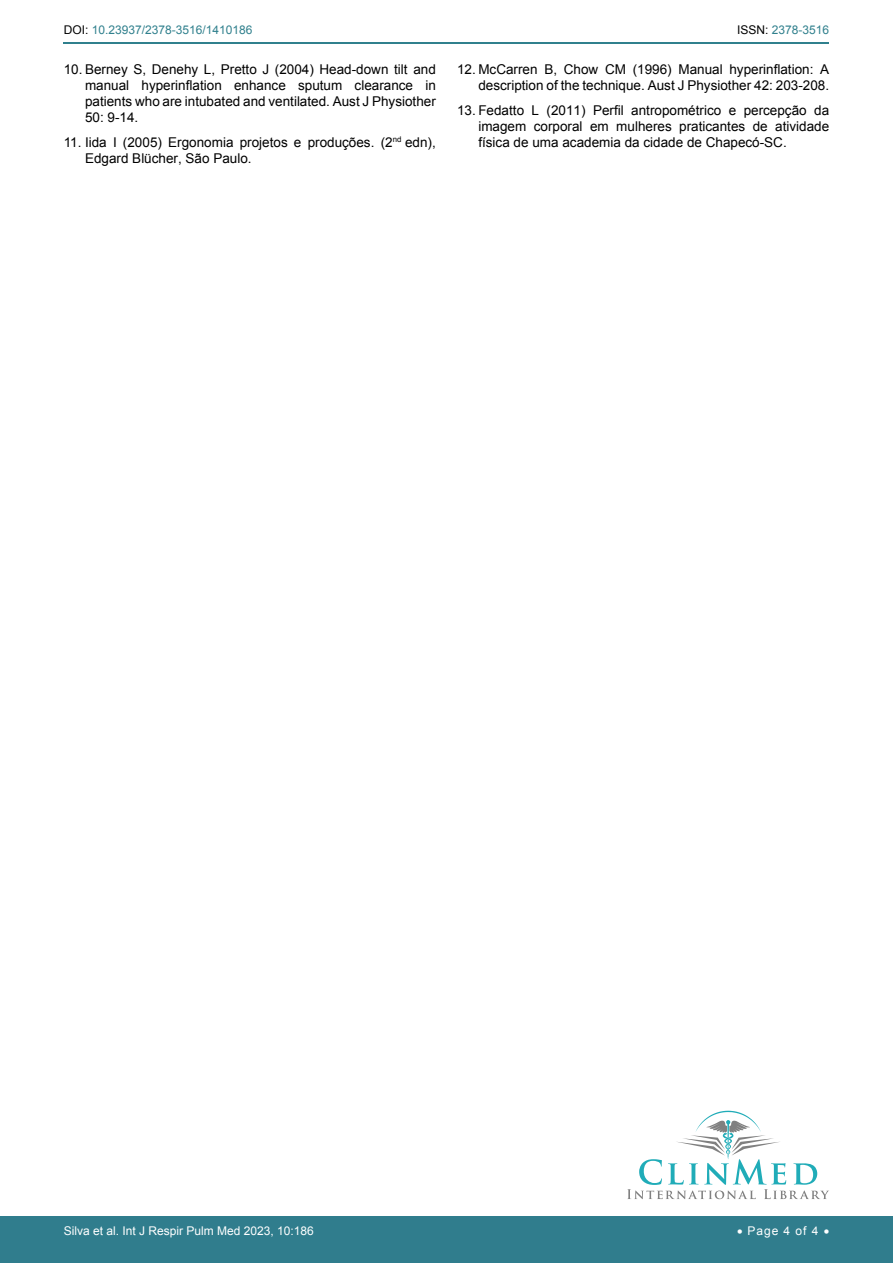
<style>
.page{position:relative;width:893px;height:1263px;background:#fff}
.page>*{position:absolute;margin:0;border:0;box-sizing:border-box;transform-origin:0 0}
.t1{font:13.5px/16.2px "Arial";color:#000;text-align:justify}
.t2{font:12px "Arial";color:#fff}
.t3{font:12px "Arial";color:#30808d}
.s1{color:#000}
</style>
<div class="page">
<hr style="left:64px;top:42px;width:765px;height:1px;background:#30808d">
<div style="left:0;top:1217px;width:893px;height:46px;background:#307d8d"></div>
<svg style="left:627px;top:1111px;width:202px;height:88px"></svg>
<p class="t3" style="left:64px;top:22px;width:190px"><span class="s1">DOI:</span> 10.23937/2378-3516/1410186</p>
<p class="t3" style="left:737px;top:22px;width:94px"><span class="s1">ISSN:</span> 2378-3516</p>
<p class="t1" style="left:85px;top:61px;width:352px;text-indent:-21px">10. Berney S, Denehy L, Pretto J (2004) Head-down tilt and manual hyperinflation enhance sputum clearance in patients who are intubated and ventilated. Aust J Physiother 50: 9-14.</p>
<p class="t1" style="left:85px;top:134px;width:352px;text-indent:-21px">11. Iida I (2005) Ergonomia projetos e produções. (2<sup>nd</sup> edn),<br>Edgard Blücher, São Paulo.</p>
<p class="t1" style="left:457px;top:61px;width:374px;text-align:right">12. McCarren B, Chow CM (1996) Manual hyperinflation: A description of the technique. Aust J Physiother 42: 203-208.</p>
<p class="t1" style="left:478px;top:102px;width:352px;text-indent:-21px">13. Fedatto L (2011) Perfil antropométrico e percepção da imagem corporal em mulheres praticantes de atividade física de uma academia da cidade de Chapecó-SC.</p>
<p class="t2" style="left:64px;top:1223px;width:252px">Silva et al. Int J Respir Pulm Med 2023, 10:186</p>
<p class="t2" style="left:737px;top:1223px;width:94px">• Page 4 of 4 •</p>
</div>
